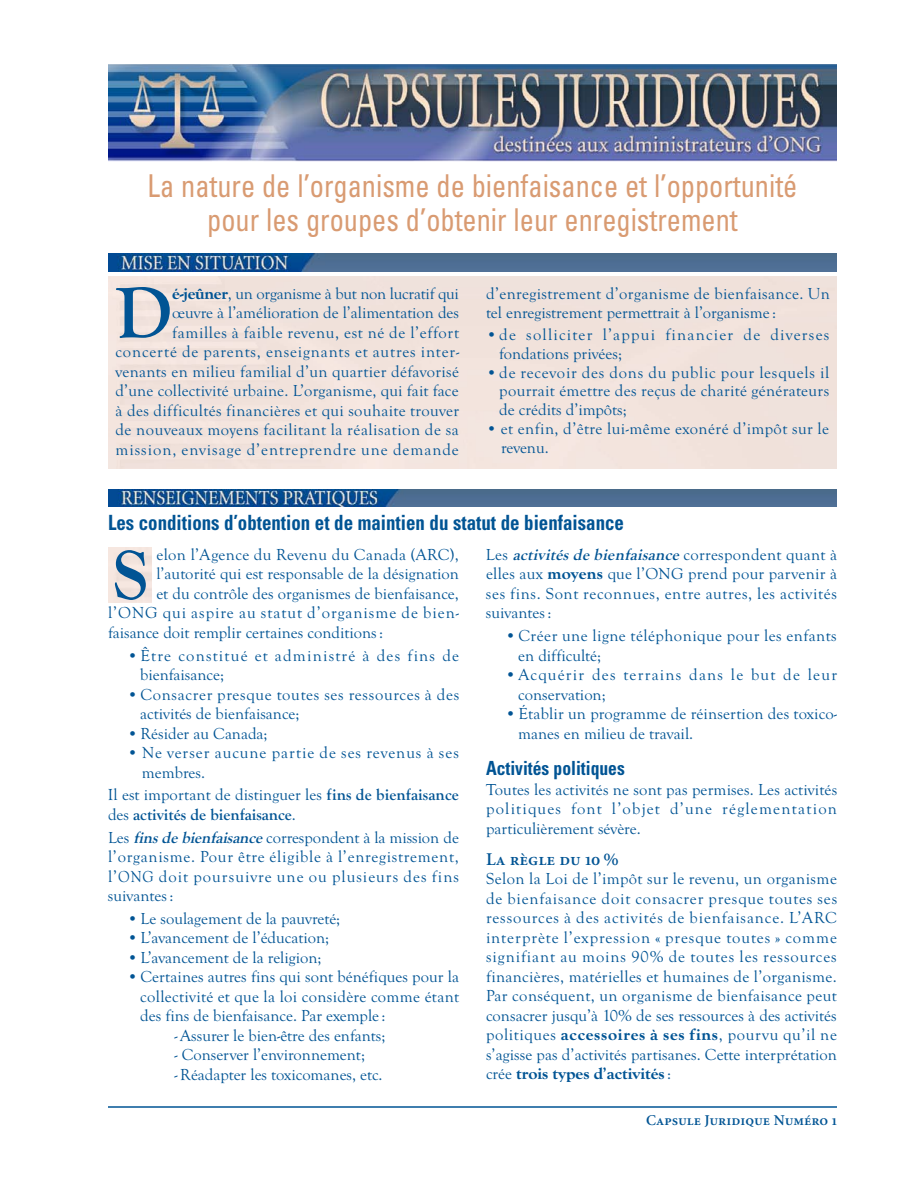
<style>
.page{position:relative;width:918px;height:1188px;background:#fff}
.page>*{position:absolute;margin:0;border:0;box-sizing:border-box;transform-origin:0 0}
.t1{font:700 75px "Goudy Old Sty T";color:#015494}
.t2{font:700 72px "Goudy Old Sty T";color:#015494}
.t3{font:condensed 31.5px/34.5px "Univers";color:#d99b72;text-align:center;scale:.9 1}
.t4{font:700 condensed 21px "Univers";color:#015494;scale:.9 1}
.t5{font:700 condensed 19.5px "Univers";color:#015494;scale:.9 1}
.t6{font:18px "Minion Semibold SC";color:#015494}
.t7{font:16.5px/19.5px "Goudy Old Style T";letter-spacing:.01em;color:#015494;text-align:justify}
.t8{font:16.5px/19.5px "Goudy Old Style T";letter-spacing:.075em;color:#015494}
.t9{font:16.5px/18.8px "Goudy Old Style T";letter-spacing:.03em;color:#015494}
.t10{font:16.5px/19.5px "Goudy Old Style T";letter-spacing:.06em;color:#015494}
.t11{font:16.5px/19.5px "Goudy Old Style T";letter-spacing:.035em;color:#015494}
.t12{font:italic 700 16.5px "Goudy Old Sty T";letter-spacing:.02em;color:#015494}
.t13{font:700 16.5px "Goudy Old Sty T";color:#015494}
.t14{font:700 16.5px "Goudy Old Sty T Extr";color:#015494}
.t15{font:15px "Minion Semibold SC";color:#015494}
.s1{font-family:"Goudy Old Sty T Extr";font-weight:700}
.s2{font-family:"Goudy Old Sty T";font-weight:700}
.s3{font-family:"Goudy Old Style T";font-weight:400}
.s4{font-family:"Goudy Old Sty T";font-weight:700;font-style:italic}
.s5{font-family:"Goudy Old Style T";font-weight:400;font-style:normal}
</style>
<div class="page">
<img style="left:109px;top:65px;width:728px;height:97px">
<div style="left:108px;top:489px;width:729px;height:24px;background:linear-gradient(to right,#fff,#fff)"></div>
<img style="left:108px;top:489px;width:729px;height:17px">
<img style="left:108px;top:254px;width:729px;height:17px">
<hr style="left:108px;top:1106px;width:729px;height:2px;background:#015494">
<h3 class="t3" style="left:148px;top:171px;width:724px">La nature de l’organisme de bienfaisance et l’opportunité pour les groupes d’obtenir leur enregistrement</h3>
<p class="t7" style="left:116px;top:283px;width:345px;text-align:right"><span class="s1">é-jeûner</span>, un organisme à but non lucratif qui<br>œuvre à l’amélioration de l’alimentation des familles à faible revenu, est né de l’effort concerté de parents, enseignants et autres inter&shy;venants en milieu familial d’un quartier défavorisé d’une collectivité urbaine. L’organisme, qui fait face à des difficultés financières et qui souhaite trouver de nouveaux moyens facilitant la réalisation de sa mission, envisage d’entreprendre une demande</p>
<p class="t7" style="left:486px;top:283px;width:345px">d’enregistrement d’organisme de bienfaisance. Un tel enregistrement permettrait à l’organisme :</p>
<h1 class="t1" style="left:116px;top:268px;width:58px">D</h1>
<p class="t8" style="left:499px;top:325px;width:332px;line-height:18.8px;text-indent:-13px">•de solliciter l’appui financier de diverses fondations privées;</p>
<p class="t7" style="left:499px;top:363px;width:332px;line-height:18.8px;text-indent:-13px">•de recevoir des dons du public pour lesquels il pourrait émettre des reçus de charité générateurs de crédits d’impôts;</p>
<p class="t9" style="left:501px;top:419px;width:330px;text-indent:-15px">• et enfin, d’être lui-même exonéré d’impôt sur le revenu.</p>
<p class="t4" style="left:108px;top:515px;width:575px">Les conditions d’obtention et de maintien du statut de bienfaisance</p>
<p class="t7" style="left:156px;top:544px;width:304px">elon l’Agence du Revenu du Canada (ARC),</p>
<p class="t7" style="left:156px;top:564px;width:304px">l’autorité qui est responsable de la désignation</p>
<p class="t7" style="left:156px;top:583px;width:304px">et du contrôle des organismes de bienfaisance,</p>
<p class="t10" style="left:108px;top:603px;width:352px">l’ONG qui aspire au statut d’organisme de bien-</p>
<p class="t7" style="left:108px;top:622px;width:277px">faisance doit remplir certaines conditions :</p>
<p class="t8" style="left:140px;top:645px;width:320px;text-indent:-13px">•Être constitué et administré à des fins de bienfaisance;</p>
<p class="t11" style="left:140px;top:684px;width:321px;text-indent:-13px">•Consacrer presque toutes ses ressources à des activités de bienfaisance;</p>
<p class="t7" style="left:127px;top:723px;width:142px">•Résider au Canada;</p>
<p class="t10" style="left:142px;top:743px;width:318px;text-indent:-15px">• Ne verser aucune partie de ses revenus à ses membres.</p>
<p class="t7" style="left:108px;top:785px;width:352px">Il est important de distinguer les <span class="s2">fins de bienfaisance</span></p>
<p class="t13" style="left:108px;top:805px;width:190px"><span class="s3">des</span> activités de bienfaisance<span class="s3">.</span></p>
<p class="t7" style="left:108px;top:827px;width:353px">Les <span class="s4">fins de bienfaisance</span>correspondent à la mission de l’organisme. Pour être éligible à l’enregistrement, l’ONG doit poursuivre une ou plusieurs des fins suivantes :</p>
<p class="t7" style="left:127px;top:908px;width:215px">•Le soulagement de la pauvreté;</p>
<p class="t7" style="left:127px;top:928px;width:204px">• L’avancement de l’éducation;</p>
<p class="t7" style="left:127px;top:947px;width:196px">• L’avancement de la religion;</p>
<p class="t7" style="left:140px;top:967px;width:321px;text-indent:-13px">• Certaines autres fins qui sont bénéfiques pour la collectivité et que la loi considère comme étant des fins de bienfaisance. Par exemple :</p>
<p class="t7" style="left:175px;top:1025px;width:212px">- Assurer le bien-être des enfants;</p>
<p class="t7" style="left:175px;top:1045px;width:210px">- Conserver l’environnement; -Réadapter les toxicomanes, etc.</p>
<h2 class="t2" style="left:113px;top:532px;width:37px">S</h2>
<p class="t12" style="left:486px;top:545px;width:352px"><span class="s5">Les</span> activités de bienfaisance<span class="s5">correspondent quant à</span></p>
<p class="t7" style="left:486px;top:564px;width:352px">elles aux <span class="s1">moyens</span> que l’ONG prend pour parvenir à ses fins. Sont reconnues, entre autres, les activités suivantes :</p>
<p class="t9" style="left:518px;top:626px;width:320px;line-height:19.5px;text-indent:-13px">• Créer une ligne téléphonique pour les enfants en difficulté;</p>
<p class="t8" style="left:518px;top:665px;width:320px;text-indent:-13px">•Acquérir des terrains dans le but de leur conservation;</p>
<p class="t7" style="left:518px;top:704px;width:320px;text-indent:-13px">• Établir un programme de réinsertion des toxico&shy;manes en milieu de travail.</p>
<p class="t5" style="left:486px;top:761px;width:156px">Activités politiques</p>
<p class="t7" style="left:486px;top:779px;width:353px">Toutes les activités ne sont pas permises. Les activités politiques font l’objet d’une réglementation particulièrement sévère.</p>
<p class="t6" style="left:486px;top:852px;width:134px">La règle du 10 %</p>
<p class="t7" style="left:486px;top:869px;width:353px">Selon la Loi de l’impôt sur le revenu, un organisme de bienfaisance doit consacrer presque toutes ses ressources à des activités de bienfaisance. L’ARC interprète l’expression « presque toutes » comme signifiant au moins 90% de toutes les ressources financières, matérielles et humaines de l’organisme.<br>Par conséquent, un organisme de bienfaisance peut consacrer jusqu’à 10% de ses ressources à des activités politiques <span class="s1">accessoires à ses fins</span>, pourvu qu’il ne s’agisse pas d’activités partisanes. Cette interprétation</p>
<p class="t14" style="left:486px;top:1064px;width:187px"><span class="s3">crée</span> trois types d’activités<span class="s3">:</span></p>
<p class="t15" style="left:646px;top:1114px;width:192px">Capsule Juridique Numéro 1</p>
</div>
